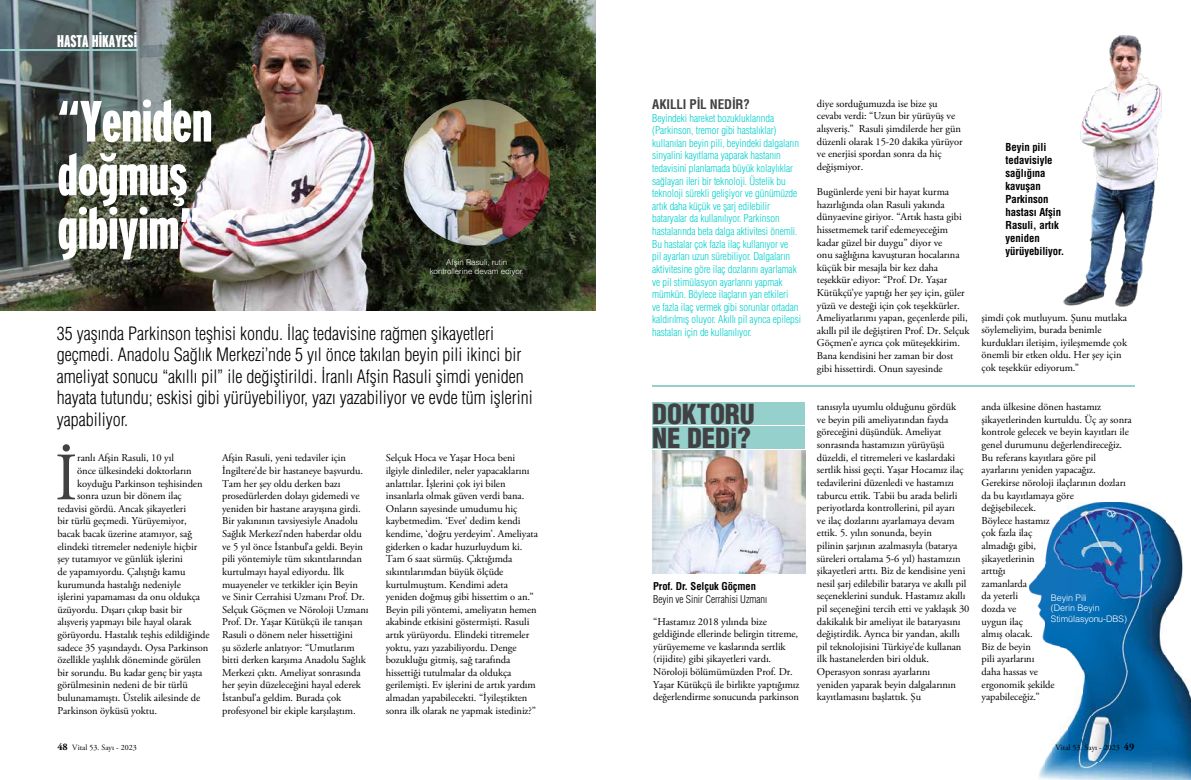
<style>
.page{position:relative;width:1191px;height:780px;background:#fff}
.page>*{position:absolute;margin:0;border:0;box-sizing:border-box;transform-origin:0 0}
.t1{font:67.5px "Adobe Garamond Pro";color:#414042}
.t2{font:900 extra-condensed 58px/53.6px "Interstate";letter-spacing:-.005em;color:#fff}
.t3{font:27px/24.1px "Helvetica Condensed Black Tr";letter-spacing:-.005em;color:#414042}
.t4{font:18px/21.6px "Helvetica Condensed Light Tr";color:#000}
.t5{font:900 extra-condensed 17px "Interstate";color:#fff}
.t6{font:13px "Helvetica Cond Bold Tr";letter-spacing:-.005em;color:#414042}
.t7{font:10.8px/12.9px "Helvetica Cond Bold Tr";letter-spacing:-.005em;color:#000}
.t8{font:10.5px/12.6px "Adobe Garamond Pro";letter-spacing:-.005em;color:#000}
.t9{font:10.5px/12.6px "Helvetica Condensed Light Tr";letter-spacing:-.005em;color:#00d0cc}
.t10{font:10.5px "Helvetica Condensed Light Tr";letter-spacing:-.005em;color:#000}
.t11{font:10.5px "Helvetica Cond Bold Tr";letter-spacing:-.005em;color:#000}
.t12{font:9px/10.8px "Helvetica Light Normal Tr";letter-spacing:-.005em;color:#fff}
.t13{font:8px/9.6px "Helvetica Light Normal Tr";letter-spacing:-.005em;color:#fff;text-align:center}
.t14{font:8px "Adobe Garamond Pro";color:#000}
.s1{font-weight:700;font-size:10px}
</style>
<div class="page">
<img style="left:1063px;top:35px;width:99px;height:272px">
<div style="left:652px;top:402px;width:153px;height:23px;background:#95d0cc"></div>
<div style="left:652px;top:427px;width:153px;height:22px;background:#95d0cc"></div>
<hr style="left:652px;top:386px;width:482px;height:1px;background:#95d0cc">
<img style="left:0;top:0;width:595px;height:310px">
<hr style="left:0;top:50px;width:137px;height:1px;background:#95d0cc">
<img style="left:403px;top:99px;width:147px;height:146px;border-radius:73px">
<img style="left:652px;top:450px;width:154px;height:123px">
<img style="left:1067px;top:502px;width:84px;height:161px">
<img style="left:1059px;top:513px;width:8px;height:137px">
<img style="left:1151px;top:510px;width:15px;height:145px">
<img style="left:1052px;top:520px;width:7px;height:127px">
<img style="left:1166px;top:522px;width:8px;height:87px">
<img style="left:1044px;top:531px;width:8px;height:114px">
<img style="left:1174px;top:532px;width:8px;height:65px">
<img style="left:1036px;top:567px;width:8px;height:74px">
<img style="left:1029px;top:578px;width:7px;height:17px">
<img style="left:1151px;top:655px;width:23px;height:125px">
<img style="left:1078px;top:663px;width:73px;height:7px">
<img style="left:1174px;top:669px;width:8px;height:110px">
<img style="left:1082px;top:670px;width:69px;height:110px">
<img style="left:1182px;top:678px;width:7px;height:102px">
<img style="left:1074px;top:686px;width:8px;height:94px">
<img style="left:1189px;top:693px;width:2px;height:87px">
<img style="left:1067px;top:716px;width:8px;height:64px">
<img style="left:1059px;top:729px;width:8px;height:51px">
<img style="left:1051px;top:739px;width:8px;height:41px">
<img style="left:1044px;top:747px;width:8px;height:33px">
<img style="left:1038px;top:763px;width:6px;height:16px">
<h3 class="t5" style="left:57px;top:32px;width:82px">HASTA HİKAYESİ</h3>
<h2 class="t2" style="left:57px;top:94px;width:157px">“Yeniden doğmuş gibiyim”</h2>
<p class="t13" style="left:430px;top:257px;width:95px">Afşin Rasuli, rutin kontrollerine devam ediyor.</p>
<p class="t4" style="left:57px;top:322px;width:477px">35 yaşında Parkinson teşhisi kondu. İlaç tedavisine rağmen şikayetleri geçmedi. Anadolu Sağlık Merkezi’nde 5 yıl önce takılan beyin pili ikinci bir ameliyat sonucu “akıllı pil” ile değiştirildi. İranlı Afşin Rasuli şimdi yeniden hayata tutundu; eskisi gibi yürüyebiliyor, yazı yazabiliyor ve evde tüm işlerini yapabiliyor.</p>
<h1 class="t1" style="left:55px;top:437px;width:24px">İ</h1>
<p class="t8" style="left:77px;top:452px;width:98px">ranlı Afşin Rasuli, 10 yıl</p>
<p class="t8" style="left:222px;top:452px;width:148px">Afşin Rasuli, yeni tedaviler için İngiltere’de bir hastaneye başvurdu.<br>Tam her şey oldu derken bazı prosedürlerden dolayı gidemedi ve yeniden bir hastane arayışına girdi.<br>Bir yakınının tavsiyesiyle Anadolu Sağlık Merkezi’nden haberdar oldu ve 5 yıl önce İstanbul’a geldi. Beyin pili yöntemiyle tüm sıkıntılarından kurtulmayı hayal ediyordu. İlk muayeneler ve tetkikler için Beyin ve Sinir Cerrahisi Uzmanı Prof. Dr.<br>Selçuk Göçmen ve Nöroloji Uzmanı Prof. Dr. Yaşar Kütükçü ile tanışan Rasuli o dönem neler hissettiğini<br>şu sözlerle anlatıyor: “Umutlarım bitti derken karşıma Anadolu Sağlık Merkezi çıktı. Ameliyat sonrasında her şeyin düzeleceğini hayal ederek İstanbul’a geldim. Burada çok profesyonel bir ekiple karşılaştım.</p>
<p class="t8" style="left:386px;top:452px;width:154px">Selçuk Hoca ve Yaşar Hoca beni ilgiyle dinlediler, neler yapacaklarını anlattılar. İşlerini çok iyi bilen insanlarla olmak güven verdi bana.<br>Onların sayesinde umudumu hiç kaybetmedim. ‘Evet’ dedim kendi kendime, ‘doğru yerdeyim’. Ameliyata giderken o kadar huzurluydum ki.<br>Tam 6 saat sürmüş. Çıktığımda sıkıntılarımdan büyük ölçüde kurtulmuştum. Kendimi adeta yeniden doğmuş gibi hissettim o an.” Beyin pili yöntemi, ameliyatın hemen akabinde etkisini göstermişti. Rasuli artık yürüyordu. Elindeki titremeler yoktu, yazı yazabiliyordu. Denge bozukluğu gitmiş, sağ tarafında hissettiği tutulmalar da oldukça gerilemişti. Ev işlerini de artık yardım almadan yapabilecekti. “İyileştikten sonra ilk olarak ne yapmak istediniz?”</p>
<p class="t8" style="left:77px;top:465px;width:116px">önce ülkesindeki doktorların</p>
<p class="t8" style="left:77px;top:477px;width:127px">koyduğu Parkinson teşhisinden</p>
<p class="t8" style="left:77px;top:490px;width:106px">sonra uzun bir dönem ilaç</p>
<p class="t8" style="left:57px;top:502px;width:130px">tedavisi gördü. Ancak şikayetleri</p>
<p class="t8" style="left:57px;top:515px;width:131px">bir türlü geçmedi. Yürüyemiyor,</p>
<p class="t8" style="left:57px;top:528px;width:136px">bacak bacak üzerine atamıyor, sağ</p>
<p class="t8" style="left:57px;top:540px;width:141px">elindeki titremeler nedeniyle hiçbir</p>
<p class="t8" style="left:57px;top:553px;width:127px">şey tutamıyor ve günlük işlerini</p>
<p class="t8" style="left:57px;top:565px;width:129px">de yapamıyordu. Çalıştığı kamu</p>
<p class="t8" style="left:57px;top:578px;width:125px">kurumunda hastalığı nedeniyle</p>
<p class="t8" style="left:57px;top:591px;width:144px">işlerini yapamaması da onu oldukça</p>
<p class="t8" style="left:57px;top:603px;width:126px">üzüyordu. Dışarı çıkıp basit bir</p>
<p class="t8" style="left:57px;top:616px;width:136px">alışveriş yapmayı bile hayal olarak</p>
<p class="t8" style="left:57px;top:628px;width:154px">görüyordu. Hastalık teşhis edildiğinde</p>
<p class="t8" style="left:57px;top:641px;width:152px">sadece 35 yaşındaydı. Oysa Parkinson</p>
<p class="t8" style="left:57px;top:654px;width:145px">özellikle yaşlılık döneminde görülen</p>
<p class="t8" style="left:57px;top:666px;width:146px">bir sorundu. Bu kadar genç bir yaşta</p>
<p class="t8" style="left:57px;top:679px;width:132px">görülmesinin nedeni de bir türlü</p>
<p class="t8" style="left:57px;top:691px;width:144px">bulunamamıştı. Üstelik ailesinde de</p>
<p class="t8" style="left:57px;top:704px;width:101px">Parkinson öyküsü yoktu.</p>
<p class="t6" style="left:652px;top:96px;width:99px">AKILLI PİL NEDİR?</p>
<p class="t9" style="left:652px;top:111px;width:150px">Beyindeki hareket bozukluklarında (Parkinson, tremor gibi hastalıklar) kullanılan beyin pili, beyindeki dalgaların sinyalini kayıtlama yaparak hastanın tedavisini planlamada büyük kolaylıklar sağlayan ileri bir teknoloji. Üstelik bu teknoloji sürekli gelişiyor ve günümüzde artık daha küçük ve şarj edilebilir bataryalar da kullanılıyor. Parkinson hastalarında beta dalga aktivitesi önemli.<br>Bu hastalar çok fazla ilaç kullanıyor ve<br>pil ayarları uzun sürebiliyor. Dalgaların aktivitesine göre ilaç dozlarını ayarlamak ve pil stimülasyon ayarlarını yapmak mümkün. Böylece ilaçların yan etkileri<br>ve fazla ilaç vermek gibi sorunlar ortadan kaldırılmış oluyor. Akıllı pil ayrıca epilepsi hastaları için de kullanılıyor.</p>
<h3 class="t3" style="left:652px;top:401px;width:104px">DOKTORU<br>NE DEDi?</h3>
<p class="t11" style="left:653px;top:579px;width:104px">Prof. Dr. Selçuk Göçmen</p>
<p class="t10" style="left:653px;top:592px;width:115px">Beyin ve Sinir Cerrahisi Uzmanı</p>
<p class="t8" style="left:653px;top:615px;width:148px">“Hastamız 2018 yılında bize geldiğinde ellerinde belirgin titreme, yürüyememe ve kaslarında sertlik (rijidite) gibi şikayetleri vardı.<br>Nöroloji bölümümüzden Prof. Dr.<br>Yaşar Kütükçü ile birlikte yaptığımız değerlendirme sonucunda parkinson</p>
<p class="t8" style="left:817px;top:98px;width:147px">diye sorduğumuzda ise bize şu cevabı verdi: “Uzun bir yürüyüş ve alışveriş.” Rasuli şimdilerde her gün düzenli olarak 15-20 dakika yürüyor ve enerjisi spordan sonra da hiç değişmiyor.</p>
<p class="t8" style="left:817px;top:186px;width:154px">Bugünlerde yeni bir hayat kurma hazırlığında olan Rasuli yakında dünyaevine giriyor. “Artık hasta gibi hissetmemek tarif edemeyeceğim kadar güzel bir duygu” diyor ve<br>onu sağlığına kavuşturan hocalarına küçük bir mesajla bir kez daha teşekkür ediyor: “Prof. Dr. Yaşar Kütükçü’ye yaptığı her şey için, güler yüzü ve desteği için çok teşekkürler.<br>Ameliyatlarımı yapan, geçenlerde pili, akıllı pil ile değiştiren Prof. Dr. Selçuk Göçmen’e ayrıca çok müteşekkirim.<br>Bana kendisini her zaman bir dost gibi hissettirdi. Onun sayesinde</p>
<p class="t7" style="left:1005px;top:141px;width:60px">Beyin pili tedavisiyle sağlığına kavuşan<br>Parkinson hastası Afşin<br>Rasuli, artık yeniden yürüyebiliyor.</p>
<p class="t8" style="left:981px;top:311px;width:147px">şimdi çok mutluyum. Şunu mutlaka söylemeliyim, burada benimle kurdukları iletişim, iyileşmemde çok önemli bir etken oldu. Her şey için çok teşekkür ediyorum.”</p>
<p class="t8" style="left:817px;top:401px;width:154px">tanısıyla uyumlu olduğunu gördük<br>ve beyin pili ameliyatından fayda göreceğini düşündük. Ameliyat sonrasında hastamızın yürüyüşü düzeldi, el titremeleri ve kaslardaki sertlik hissi geçti. Yaşar Hocamız ilaç tedavilerini düzenledi ve hastamızı taburcu ettik. Tabii bu arada belirli periyotlarda kontrollerini, pil ayarı<br>ve ilaç dozlarını ayarlamaya devam ettik. 5. yılın sonunda, beyin<br>pilinin şarjının azalmasıyla (batarya süreleri ortalama 5-6 yıl) hastamızın şikayetleri arttı. Biz de kendisine yeni nesil şarj edilebilir batarya ve akıllı pil seçeneklerini sunduk. Hastamız akıllı pil seçeneğini tercih etti ve yaklaşık 30 dakikalık bir ameliyat ile bataryasını değiştirdik. Ayrıca bir yandan, akıllı pil teknolojisini Türkiye’de kullanan ilk hastanelerden biri olduk.<br>Operasyon sonrası ayarlarını<br>yeniden yaparak beyin dalgalarının kayıtlamasını başlattık. Şu</p>
<p class="t8" style="left:981px;top:401px;width:152px">anda ülkesine dönen hastamız şikayetlerinden kurtuldu. Üç ay sonra kontrole gelecek ve beyin kayıtları ile genel durumunu değerlendireceğiz.<br>Bu referans kayıtlara göre pil ayarlarını yeniden yapacağız.<br>Gerekirse nöroloji ilaçlarının dozları da bu kayıtlamaya göre<br>değişebilecek.<br>Böylece hastamız<br>çok fazla ilaç<br>almadığı gibi,<br>şikayetlerinin<br>arttığı<br>zamanlarda<br>da yeterli<br>dozda ve<br>uygun ilaç<br>almış olacak.<br>Biz de beyin<br>pili ayarlarını<br>daha hassas ve<br>ergonomik şekilde<br>yapabileceğiz.”</p>
<p class="t12" style="left:1051px;top:591px;width:78px">Beyin Pili<br>(Derin Beyin<br>Stimülasyonu-DBS)</p>
<p class="t14" style="left:57px;top:743px;width:81px"><span class="s1">48</span> Vital 53. Sayı - 2023</p>
<p class="t14" style="left:1055px;top:743px;width:80px">Vital 53. Sayı - 2023 <span class="s1">49</span></p>
</div>
